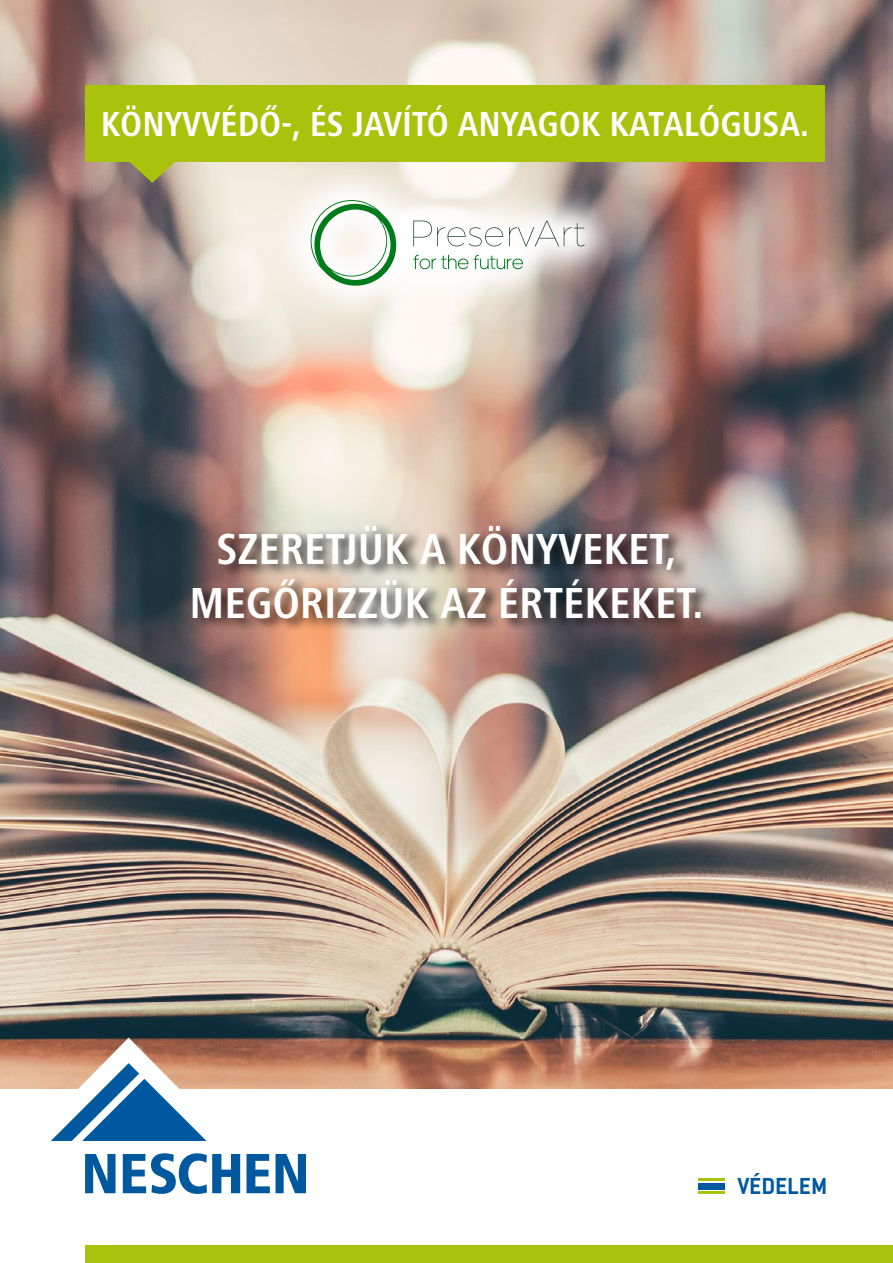
<style>
.page{position:relative;width:893px;height:1263px;background:#fff}
.page>*{position:absolute;margin:0;border:0;box-sizing:border-box;transform-origin:0 0}
.t1{font:700 condensed 45px "Frutiger Next Pro";color:#fff}
.t2{font:700 condensed 36px "Frutiger Next Pro";color:#fff}
.t3{font:700 25.5px "Conduit ITC Std";color:#00599f}
</style>
<div class="page">
<img style="left:0;top:0;width:893px;height:1089px">
<div style="left:193px;top:522px;width:525px;height:110px;background:#000;opacity:.75"></div>
<hr style="left:698px;top:1178px;width:27px;height:2px;background:#a9c30c">
<div style="left:698px;top:1183px;width:27px;height:6px;background:#00599f"></div>
<hr style="left:698px;top:1191px;width:27px;height:3px;background:#a9c30c">
<svg style="left:109px;top:162px;width:87px;height:21px;background:#aba46f"></svg>
<div style="left:85px;top:85px;width:740px;height:77px;background:#a9c30c"></div>
<svg style="left:5px;top:1037px;width:301px;height:157px"></svg>
<div style="left:85px;top:1246px;width:808px;height:17px;background:#a9c30c"></div>
<svg style="left:271px;top:162px;width:352px;height:163px"></svg>
<svg style="left:311px;top:200px;width:85px;height:86px"></svg>
<svg style="left:413px;top:221px;width:172px;height:25px"></svg>
<svg style="left:413px;top:255px;width:110px;height:14px"></svg>
<p class="t2" style="left:101px;top:104px;width:709px">KÖNYVVÉDŐ-, ÉS JAVÍTÓ ANYAGOK KATALÓGUSA.</p>
<p class="t1" style="left:217px;top:523px;width:461px">SZERETJÜK A KÖNYVEKET,</p>
<p class="t1" style="left:190px;top:577px;width:515px">MEGŐRIZZÜK AZ ÉRTÉKEKET.</p>
<p class="t3" style="left:738px;top:1170px;width:91px">VÉDELEM</p>
</div>
